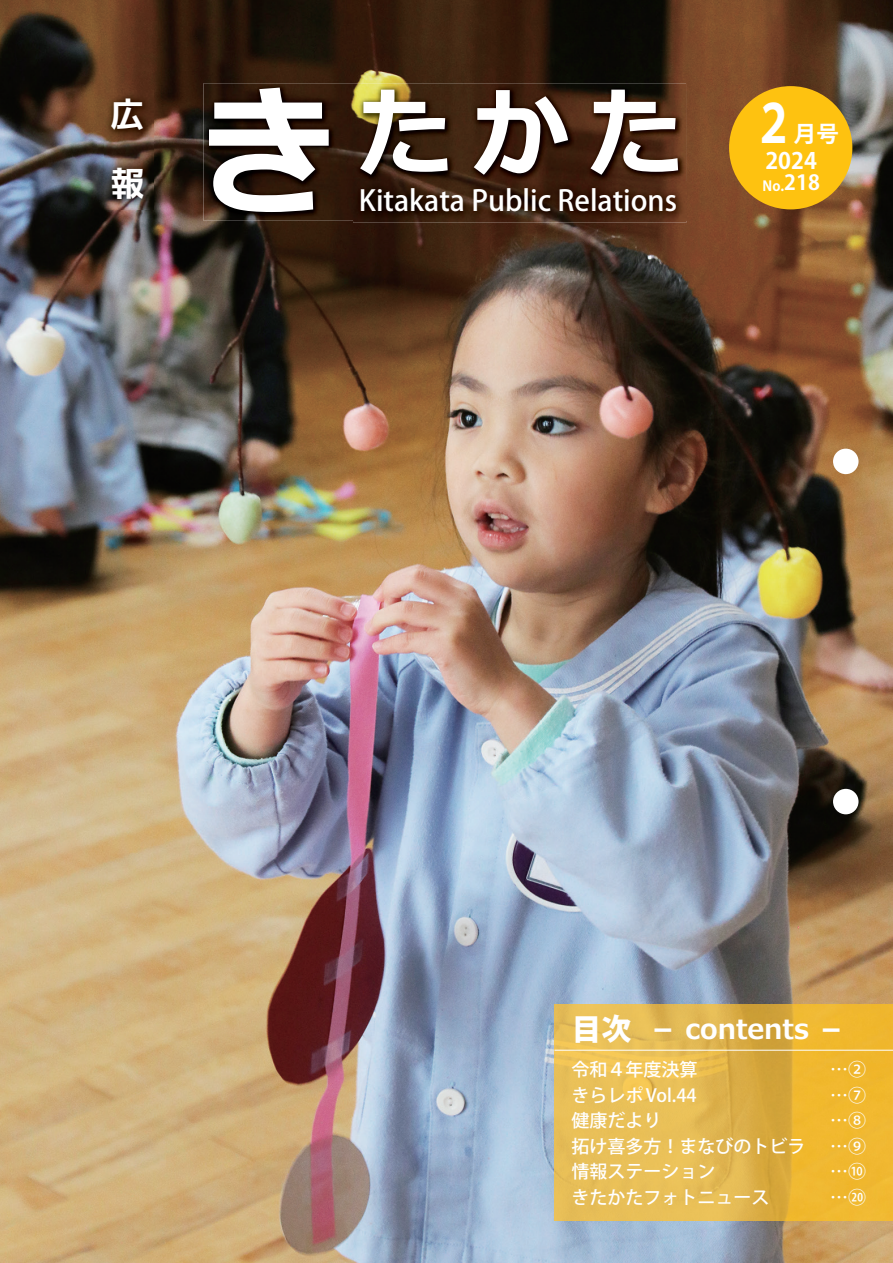
<style>
.page{position:relative;width:893px;height:1263px;background:#fff}
.page>*{position:absolute;margin:0;border:0;box-sizing:border-box;transform-origin:0 0}
.t1{font:700 96px "Meiryo";color:#fff}
.t2{font:700 52.8px "Koz Go Pr 6 N";color:#fff;scale:.77 1}
.t3{font:34.5px/69px "mgenplus 2 c bold";color:#fff}
.t4{font:800 30px "Koz Go Pr 6 N";color:#fff}
.t5{font:500 28.5px "Koz Go Pr 6 N";color:#fff}
.t6{font:700 27px "Meiryo";color:#fff}
.t7{font:700 22.5px "Koz Go Pr 6 N";color:#fff}
.t8{font:700 20.7px "Koz Go Pr 6 N";color:#fff}
.t9{font:500 18px "Koz Go Pr 6 N";color:#fff}
.t10{font:700 13.8px "Koz Go Pr 6 N";color:#fff}
.s1{font-size:142.5px}
.s2{font-size:13.8px}
</style>
<div class="page">
<img style="left:0;top:0;width:893px;height:1263px">
<div style="left:729px;top:86px;width:123px;height:123px;background:#fec210;border-radius:50%"></div>
<svg style="left:833px;top:449px;width:25px;height:365px;background:#8e7457"></svg>
<img style="left:554px;top:1005px;width:339px;height:216px">
<hr style="left:554px;top:1050px;width:339px;height:1px;background:#fff">
<img style="left:203px;top:83px;width:483px;height:138px">
<img style="left:353px;top:221px;width:333px;height:2px">
<img style="left:353px;top:181px;width:333px;height:40px">
<img style="left:104px;top:91px;width:49px;height:119px">
<h3 class="t3" style="left:110px;top:79px;width:35px">広報</h3>
<h1 class="t1" style="left:198px;top:66px;width:487px"><span class="s1">き</span>たかた</h1>
<h3 class="t5" style="left:359px;top:185px;width:320px">Kitakata Public Relations</h3>
<h2 class="t2" style="left:753px;top:94px;width:54px">２</h2>
<p class="t8" style="left:781px;top:171px;width:41px"><span class="s2">.</span>218</p>
<p class="t7" style="left:794px;top:121px;width:46px">月号</p>
<p class="t7" style="left:765px;top:148px;width:53px">2024</p>
<p class="t10" style="left:763px;top:178px;width:19px">No</p>
<h3 class="t4" style="left:571px;top:1012px;width:61px">目次</h3>
<h3 class="t6" style="left:649px;top:1010px;width:197px">－ contents －</h3>
<p class="t9" style="left:571px;top:1060px;width:127px">令和４年度決算</p>
<p class="t9" style="left:830px;top:1060px;width:37px">...2</p>
<p class="t9" style="left:571px;top:1085px;width:127px">きらレポVol.44</p>
<p class="t9" style="left:830px;top:1085px;width:37px">...7</p>
<p class="t9" style="left:571px;top:1111px;width:91px">健康だより</p>
<p class="t9" style="left:830px;top:1111px;width:37px">...8</p>
<p class="t9" style="left:571px;top:1136px;width:235px">拓け喜多方！まなびのトビラ</p>
<p class="t9" style="left:830px;top:1136px;width:37px">...9</p>
<p class="t9" style="left:571px;top:1162px;width:145px">情報ステーション</p>
<p class="t9" style="left:830px;top:1162px;width:37px">...10</p>
<p class="t9" style="left:571px;top:1187px;width:199px">きたかたフォトニュース</p>
<p class="t9" style="left:830px;top:1187px;width:37px">...20</p>
</div>
